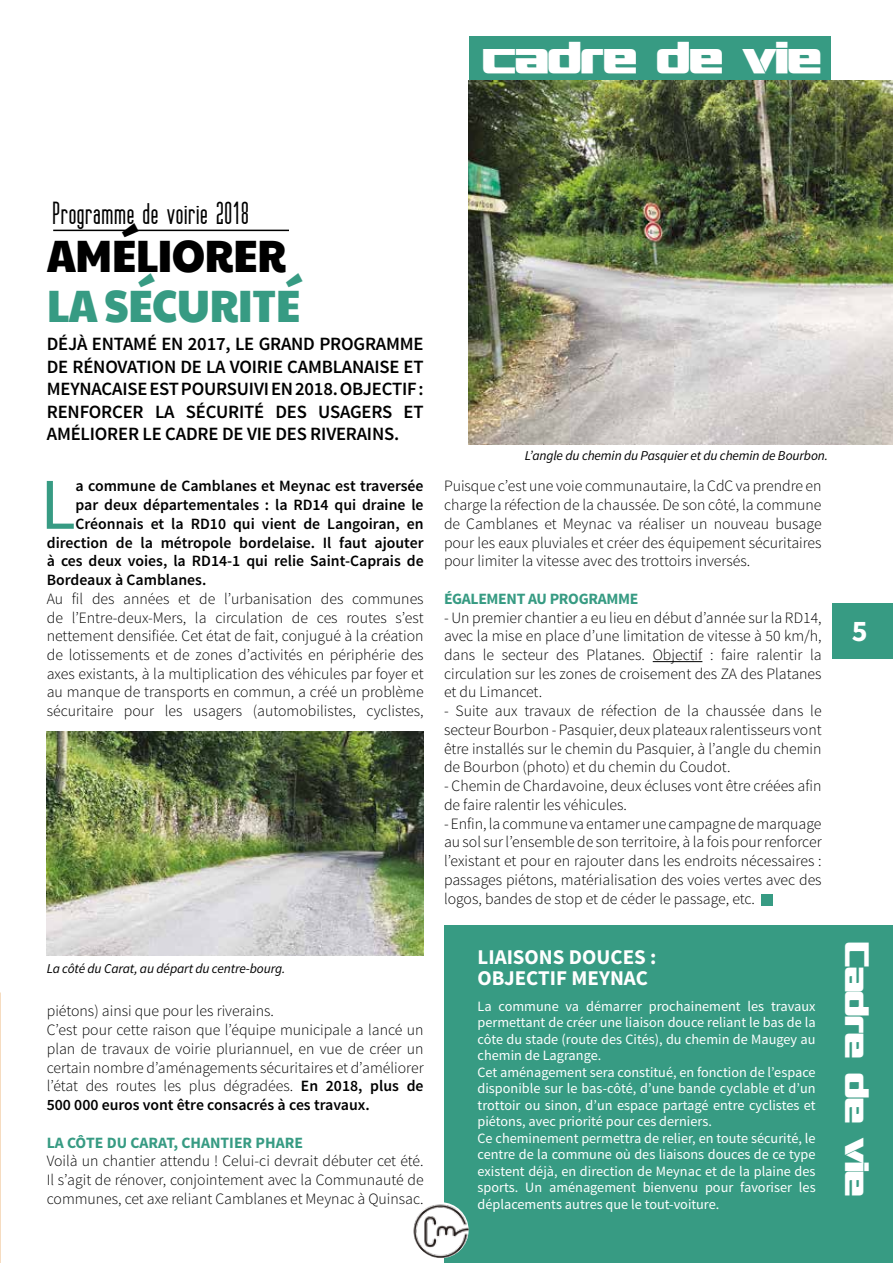
<style>
.page{position:relative;width:893px;height:1263px;background:#fff}
.page>*{position:absolute;margin:0;border:0;box-sizing:border-box;transform-origin:0 0}
.t1{font:72.9px "Source Sans Pro";color:#379b83}
.t2{font:45.3px "Paytone One";letter-spacing:-.02em;color:#379b83;scale:.93 1}
.t3{font:45.3px "Paytone One";letter-spacing:-.02em;color:#000;scale:.93 1}
.t4{font:700 42px "Interceptor";color:#fff}
.t5{font:700 31.5px "Interceptor";letter-spacing:-.01em;color:#fff}
.t6{font:700 30px "Source Sans Pro";color:#fff}
.t7{font:700 27px "Vertigo FLF";color:#000}
.t8{font:700 21px/21px "Source Sans Pro";color:#fff}
.t9{font:600 18.75px/22.5px "Source Sans Pro";letter-spacing:-.01em;color:#000;text-align:justify}
.t10{font:300 15.75px/18.8px "Source Sans Pro";color:#000;text-align:justify}
.t11{font:600 15.75px "Source Sans Pro";color:#000}
.t12{font:700 15.75px "Source Sans Pro";color:#379b83}
.t13{font:700 15.75px "Source Sans Pro";letter-spacing:-.02em;color:#379b83}
.t14{font:14.25px/16.5px "Source Sans Pro";color:#fff}
.t15{font:italic 13.5px "Source Sans Pro";letter-spacing:-.01em;color:#000}
.s1{font-weight:600}
</style>
<div class="page">
<div style="left:833px;top:604px;width:60px;height:55px;background:#379b83"></div>
<div style="left:469px;top:36px;width:361px;height:44px;background:#379b83"></div>
<hr style="left:53px;top:230px;width:236px;height:1px;background:#000">
<img style="left:469px;top:80px;width:424px;height:364px">
<hr style="left:653px;top:661px;width:49px;height:1px;background:#000">
<div style="left:761px;top:894px;width:12px;height:12px;background:#379b83"></div>
<img style="left:0;top:993px;width:1px;height:270px">
<div style="left:444px;top:926px;width:449px;height:337px;background:#379b83"></div>
<img style="left:413px;top:1202px;width:56px;height:56px;border-radius:28px">
<img style="left:47px;top:731px;width:377px;height:225px">
<h3 class="t4" style="left:484px;top:30px;width:340px">cadre de vie</h3>
<h3 class="t7" style="left:52px;top:197px;width:198px">Programme de voirie 2018</h3>
<h2 class="t3" style="left:47px;top:220px;width:259px">AMÉLIORER</h2>
<h2 class="t2" style="left:47px;top:270px;width:274px">LA SÉCURITÉ</h2>
<p class="t9" style="left:47px;top:333px;width:378px">DÉJÀ ENTAMÉ EN 2017, LE GRAND PROGRAMME DE RÉNOVATION DE LA VOIRIE CAMBLANAISE ET MEYNACAISE EST POURSUIVI EN 2018. OBJECTIF :<br>RENFORCER LA SÉCURITÉ DES USAGERS ET AMÉLIORER LE CADRE DE VIE DES RIVERAINS.</p>
<h1 class="t1" style="left:40px;top:459px;width:37px">L</h1>
<p class="t11" style="left:76px;top:476px;width:350px">a commune de Camblanes et Meynac est traversée</p>
<p class="t11" style="left:76px;top:495px;width:350px">par deux départementales : la RD14 qui draine le</p>
<p class="t11" style="left:76px;top:514px;width:350px">Créonnais et la RD10 qui vient de Langoiran, en</p>
<p class="t11" style="left:47px;top:532px;width:378px">direction de la métropole bordelaise. Il faut ajouter</p>
<p class="t11" style="left:47px;top:551px;width:378px">à ces deux voies, la RD14-1 qui relie Saint-Caprais de</p>
<p class="t11" style="left:47px;top:570px;width:161px">Bordeaux à Camblanes.</p>
<p class="t10" style="left:47px;top:589px;width:378px">Au fil des années et de l’urbanisation des communes de l’Entre-deux-Mers, la circulation de ces routes s’est nettement densifiée. Cet état de fait, conjugué à la création de lotissements et de zones d’activités en périphérie des axes existants, à la multiplication des véhicules par foyer et au manque de transports en commun, a créé un problème sécuritaire pour les usagers (automobilistes, cyclistes,</p>
<p class="t15" style="left:47px;top:960px;width:240px">La côté du Carat, au départ du centre-bourg.</p>
<p class="t10" style="left:47px;top:1002px;width:378px;text-align:left">piétons) ainsi que pour les riverains.<br>C’est pour cette raison que l’équipe municipale a lancé un plan de travaux de voirie pluriannuel, en vue de créer un certain nombre d’aménagements sécuritaires et d’améliorer l’état des routes les plus dégradées. <span class="s1">En 2018, plus de 500 000 euros vont être consacrés à ces travaux.</span></p>
<p class="t12" style="left:47px;top:1132px;width:258px">LA CÔTE DU CARAT, CHANTIER PHARE</p>
<p class="t10" style="left:47px;top:1152px;width:378px">Voilà un chantier attendu ! Celui-ci devrait débuter cet été.<br>Il s’agit de rénover, conjointement avec la Communauté de communes, cet axe reliant Camblanes et Meynac à Quinsac.</p>
<p class="t15" style="left:525px;top:447px;width:305px">L’angle du chemin du Pasquier et du chemin de Bourbon.</p>
<p class="t10" style="left:444px;top:477px;width:379px">Puisque c’est une voie communautaire, la CdC va prendre en charge la réfection de la chaussée. De son côté, la commune de Camblanes et Meynac va réaliser un nouveau busage pour les eaux pluviales et créer des équipement sécuritaires pour limiter la vitesse avec des trottoirs inversés.</p>
<p class="t13" style="left:444px;top:588px;width:196px">ÉGALEMENT AU PROGRAMME</p>
<p class="t10" style="left:444px;top:608px;width:379px">- Un premier chantier a eu lieu en début d’année sur la RD14, avec la mise en place d’une limitation de vitesse à 50 km/h, dans le secteur des Platanes. Objectif : faire ralentir la circulation sur les zones de croisement des ZA des Platanes et du Limancet.</p>
<p class="t10" style="left:444px;top:702px;width:379px">- Suite aux travaux de réfection de la chaussée dans le secteur Bourbon - Pasquier, deux plateaux ralentisseurs vont être installés sur le chemin du Pasquier, à l’angle du chemin de Bourbon (photo) et du chemin du Coudot.</p>
<p class="t10" style="left:444px;top:777px;width:379px">- Chemin de Chardavoine, deux écluses vont être créées afin de faire ralentir les véhicules.</p>
<p class="t10" style="left:444px;top:814px;width:379px">- Enfin, la commune va entamer une campagne de marquage au sol sur l’ensemble de son territoire, à la fois pour renforcer l’existant et pour en rajouter dans les endroits nécessaires : passages piétons, matérialisation des voies vertes avec des logos, bandes de stop et de céder le passage, etc.</p>
<h3 class="t8" style="left:478px;top:947px;width:180px">LIAISONS DOUCES :<br>OBJECTIF MEYNAC</h3>
<p class="t14" style="left:478px;top:998px;width:340px">La commune va démarrer prochainement les travaux permettant de créer une liaison douce reliant le bas de la côte du stade (route des Cités), du chemin de Maugey au chemin de Lagrange.<br>Cet aménagement sera constitué, en fonction de l’espace disponible sur le bas-côté, d’une bande cyclable et d’un trottoir ou sinon, d’un espace partagé entre cyclistes et piétons, avec priorité pour ces derniers.<br>Ce cheminement permettra de relier, en toute sécurité, le centre de la commune où des liaisons douces de ce type existent déjà, en direction de Meynac et de la plaine des sports. Un aménagement bienvenu pour favoriser les déplacements autres que le tout-voiture.</p>
<h3 class="t6" style="left:852px;top:612px;width:17px">5</h3>
<h3 class="t5" style="left:878px;top:943px;width:256px;rotate:90deg">Cadre de vie</h3>
</div>
